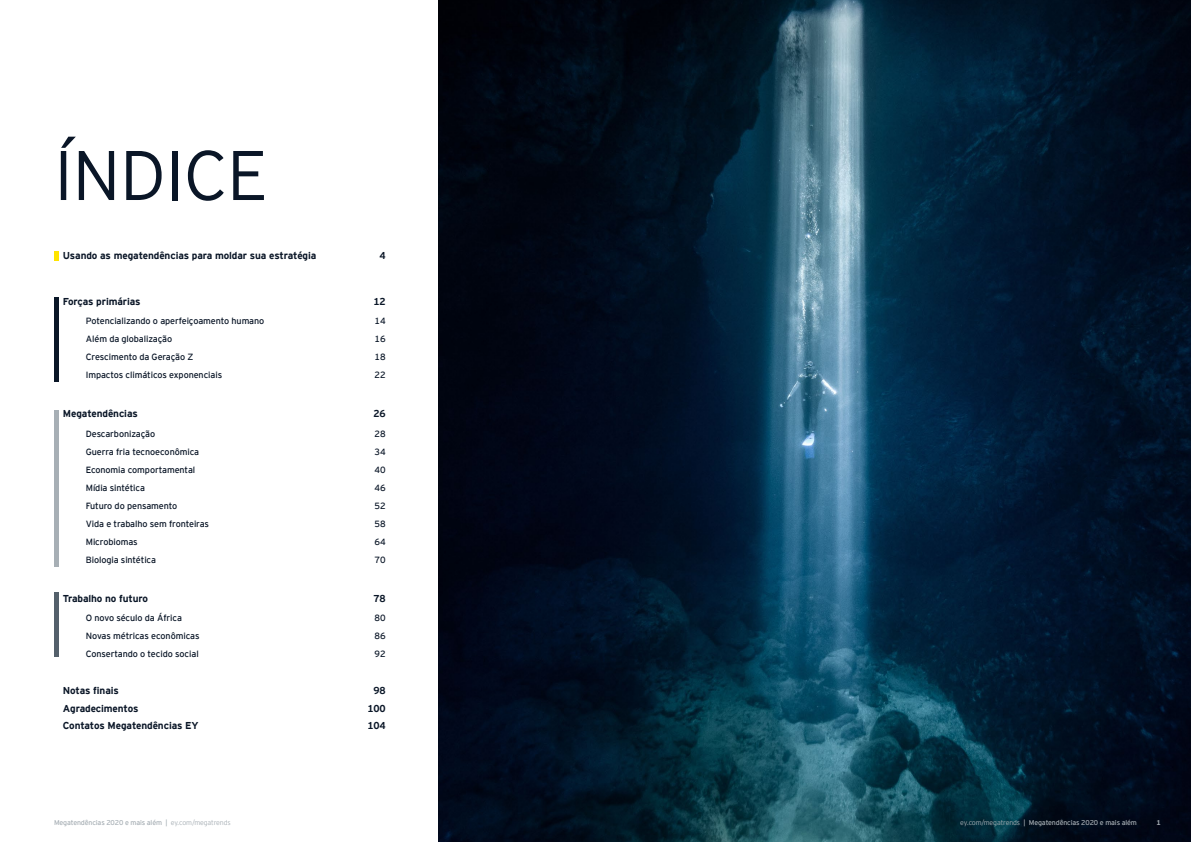
<style>
.page{position:relative;width:1191px;height:842px;background:#fff}
.page>*{position:absolute;margin:0;border:0;box-sizing:border-box;transform-origin:0 0}
.t1{font:300 70px "EY Interstate";letter-spacing:-.01em;color:#0a1627}
.t2{font:700 10px "EY Interstate";letter-spacing:-.01em;color:#0a1627}
.t3{font:9px "EY Interstate";letter-spacing:-.01em;color:#0a1627}
.t4{font:7px "EY Interstate";letter-spacing:-.02em;color:#a7afb5}
.t5{font:700 7px "EY Interstate";color:#a7afb5}
.s1{font-weight:300}
</style>
<div class="page">
<img style="left:439px;top:0;width:752px;height:842px">
<div style="left:54px;top:252px;width:5px;height:9px;background:#ffe400"></div>
<div style="left:54px;top:298px;width:5px;height:84px;background:#0a1627"></div>
<div style="left:54px;top:410px;width:5px;height:156px;background:#a7afb5"></div>
<div style="left:54px;top:593px;width:5px;height:64px;background:#54606b"></div>
<h1 class="t1" style="left:54px;top:125px;width:215px">ÍNDICE</h1>
<p class="t2" style="left:63px;top:248px;width:255px">Usando as megatendências para moldar sua estratégia</p>
<p class="t2" style="left:379px;top:248px;width:8px">4</p>
<p class="t2" style="left:63px;top:294px;width:79px">Forças primárias</p>
<p class="t2" style="left:373px;top:294px;width:14px">12</p>
<p class="t3" style="left:86px;top:315px;width:180px">Potencializando o aperfeiçoamento humano</p>
<p class="t3" style="left:375px;top:315px;width:12px">14</p>
<p class="t3" style="left:86px;top:333px;width:88px">Além da globalização</p>
<p class="t3" style="left:375px;top:333px;width:12px">16</p>
<p class="t3" style="left:86px;top:351px;width:109px">Crescimento da Geração Z</p>
<p class="t3" style="left:375px;top:351px;width:12px">18</p>
<p class="t3" style="left:86px;top:369px;width:138px">Impactos climáticos exponenciais</p>
<p class="t3" style="left:375px;top:369px;width:12px">22</p>
<p class="t2" style="left:63px;top:406px;width:76px">Megatendências</p>
<p class="t2" style="left:373px;top:406px;width:14px">26</p>
<p class="t3" style="left:86px;top:427px;width:71px">Descarbonização</p>
<p class="t3" style="left:375px;top:427px;width:12px">28</p>
<p class="t3" style="left:86px;top:445px;width:115px">Guerra fria tecnoeconômica</p>
<p class="t3" style="left:375px;top:445px;width:12px">34</p>
<p class="t3" style="left:86px;top:463px;width:111px">Economia comportamental</p>
<p class="t3" style="left:375px;top:463px;width:12px">40</p>
<p class="t3" style="left:86px;top:481px;width:61px">Mídia sintética</p>
<p class="t3" style="left:375px;top:481px;width:12px">46</p>
<p class="t3" style="left:86px;top:499px;width:93px">Futuro do pensamento</p>
<p class="t3" style="left:375px;top:499px;width:12px">52</p>
<p class="t3" style="left:86px;top:517px;width:125px">Vida e trabalho sem fronteiras</p>
<p class="t3" style="left:375px;top:517px;width:12px">58</p>
<p class="t3" style="left:86px;top:535px;width:53px">Microbiomas</p>
<p class="t3" style="left:375px;top:535px;width:12px">64</p>
<p class="t3" style="left:86px;top:553px;width:72px">Biologia sintética</p>
<p class="t3" style="left:375px;top:553px;width:12px">70</p>
<p class="t2" style="left:63px;top:591px;width:87px">Trabalho no futuro</p>
<p class="t2" style="left:373px;top:591px;width:14px">78</p>
<p class="t3" style="left:86px;top:612px;width:98px">O novo século da África</p>
<p class="t3" style="left:375px;top:612px;width:12px">80</p>
<p class="t3" style="left:86px;top:630px;width:115px">Novas métricas econômicas</p>
<p class="t3" style="left:375px;top:630px;width:12px">86</p>
<p class="t3" style="left:86px;top:648px;width:114px">Consertando o tecido social</p>
<p class="t3" style="left:375px;top:648px;width:12px">92</p>
<p class="t2" style="left:63px;top:683px;width:58px">Notas finais</p>
<p class="t2" style="left:373px;top:683px;width:14px">98</p>
<p class="t2" style="left:63px;top:701px;width:77px">Agradecimentos</p>
<p class="t2" style="left:367px;top:701px;width:20px">100</p>
<p class="t2" style="left:63px;top:718px;width:137px">Contatos Megatendências EY</p>
<p class="t2" style="left:367px;top:718px;width:20px">104</p>
<p class="t4" style="left:54px;top:817px;width:178px">Megatendências 2020 e mais além | <span class="s1">ey.com/megatrends</span></p>
<p class="t4" style="left:960px;top:817px;width:178px"><span class="s1">ey.com/megatrends</span> | Megatendências 2020 e mais além</p>
<p class="t5" style="left:1156px;top:817px;width:6px">1</p>
</div>
